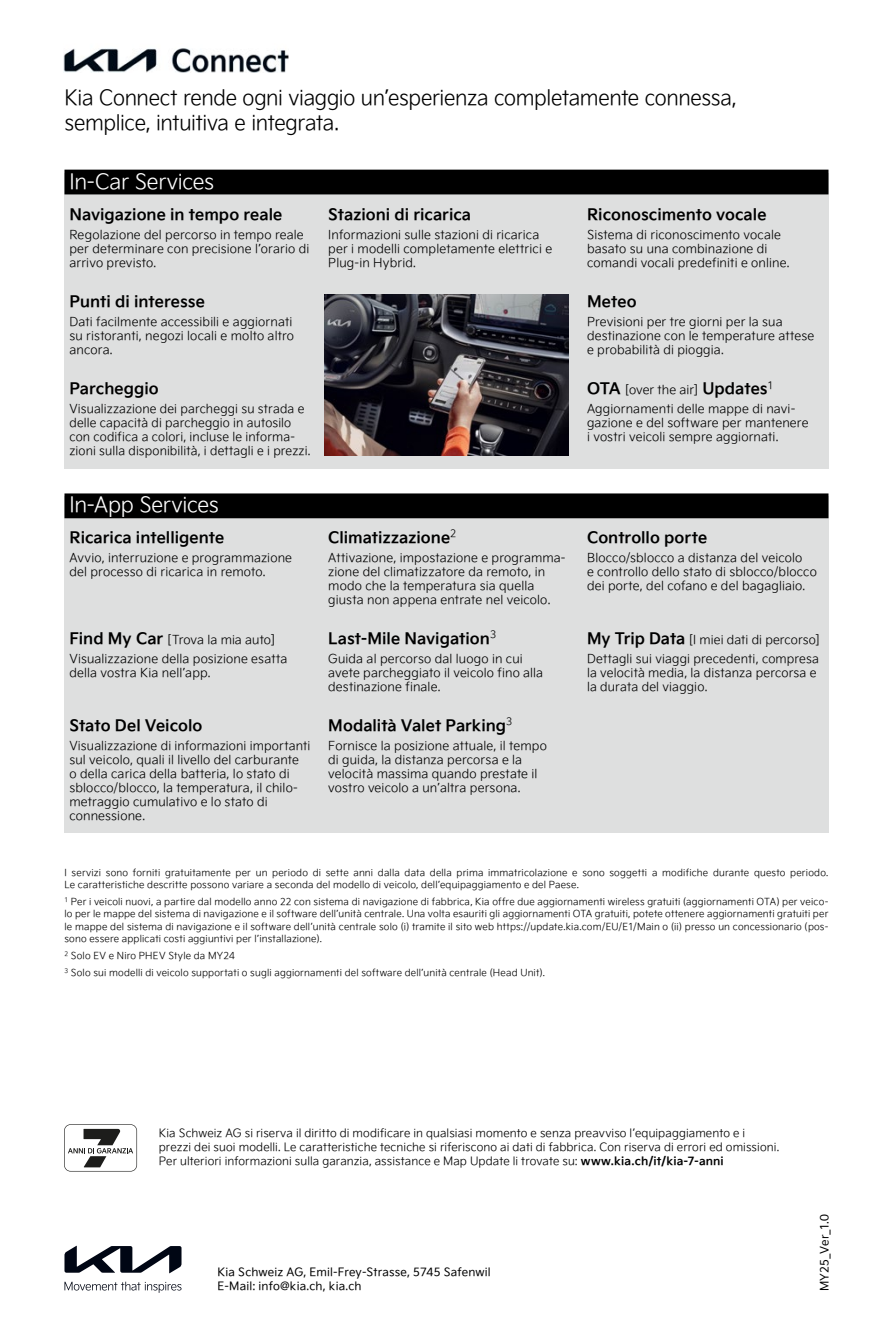
<style>
.page{position:relative;width:893px;height:1340px;background:#fff}
.page>*{position:absolute;margin:0;border:0;box-sizing:border-box;transform-origin:0 0}
.t1{font:21px/24.5px "Kia Signature Fix OTF Light";letter-spacing:-.015em;color:#000}
.t2{font:21px "Kia Signature Fix OTF Light";letter-spacing:-.015em;color:#fff}
.t3{font:15.75px "Kia Signature Fix OTF Bold";letter-spacing:.005em;color:#000}
.t4{font:12.25px/14px "Kia Signature Fix OTF Light";letter-spacing:.015em;color:#000}
.t5{font:11.38px/14px "Kia Signature Fix OTF Light";letter-spacing:.01em;color:#000}
.t6{font:11.38px/14px "Kia Signature Fix OTF Regular";letter-spacing:.015em;color:#000}
.t7{font:9.62px/12.2px "Kia Signature Fix OTF Light";letter-spacing:.02em;color:#000}
.s1{font-family:"Kia Signature Fix OTF Bold";font-size:15.75px}
.s2{font-family:"Kia Signature Fix OTF Bold"}
</style>
<div class="page">
<svg style="left:64px;top:1245px;width:117px;height:28px"></svg>
<svg style="left:64px;top:1281px;width:117px;height:11px"></svg>
<img style="left:64px;top:48px;width:224px;height:24px">
<div style="left:64px;top:174px;width:764px;height:295px;background:#dedfdf"></div>
<div style="left:64px;top:170px;width:764px;height:24px;background:#000"></div>
<div style="left:64px;top:496px;width:764px;height:337px;background:#dedfdf"></div>
<div style="left:64px;top:493px;width:764px;height:25px;background:#000"></div>
<img style="left:325px;top:295px;width:243px;height:160px">
<svg style="left:64px;top:1124px;width:73px;height:47px"></svg>
<h1 class="t1" style="left:64px;top:85px;width:674px">Kia Connect rende ogni viaggio un’esperienza completamente connessa, semplice, intuitiva e integrata.</h1>
<h1 class="t2" style="left:69px;top:167px;width:146px">In-Car Services</h1>
<p class="t3" style="left:69px;top:203px;width:214px">Navigazione in tempo reale</p>
<p class="t4" style="left:69px;top:228px;width:241px">Regolazione del percorso in tempo reale per determinare con precisione l’orario di arrivo previsto.</p>
<p class="t3" style="left:69px;top:290px;width:137px">Punti di interesse</p>
<p class="t4" style="left:69px;top:314px;width:226px">Dati facilmente accessibili e aggiornati su ristoranti, negozi locali e molto altro ancora.</p>
<p class="t3" style="left:69px;top:377px;width:91px">Parcheggio</p>
<p class="t4" style="left:69px;top:401px;width:243px">Visualizzazione dei parcheggi su strada e delle capacità di parcheggio in autosilo con codifica a colori, incluse le informa&shy;zioni sulla disponibilità, i dettagli e i prezzi.</p>
<h1 class="t2" style="left:69px;top:489px;width:151px">In-App Services</h1>
<p class="t3" style="left:69px;top:525px;width:156px">Ricarica intelligente</p>
<p class="t4" style="left:69px;top:550px;width:224px">Avvio, interruzione e programmazione del processo di ricarica in remoto.</p>
<p class="t4" style="left:69px;top:629px;width:220px;line-height:18.9px"><span class="s1">Find My Car</span> [Trova la mia auto]<br>Visualizzazione della posizione esatta</p>
<p class="t4" style="left:69px;top:665px;width:143px">della vostra Kia nell’app.</p>
<p class="t3" style="left:69px;top:713px;width:135px">Stato Del Veicolo</p>
<p class="t4" style="left:69px;top:738px;width:242px">Visualizzazione di informazioni importanti sul veicolo, quali il livello del carburante<br>o della carica della batteria, lo stato di sblocco/blocco, la temperatura, il chilo&shy;metraggio cumulativo e lo stato di connessione.</p>
<p class="t3" style="left:328px;top:203px;width:144px">Stazioni di ricarica</p>
<p class="t4" style="left:328px;top:228px;width:225px">Informazioni sulle stazioni di ricarica per i modelli completamente elettrici e<br>Plug-in Hybrid.</p>
<p class="t3" style="left:328px;top:525px;width:129px">Climatizzazione<sup>2</sup></p>
<p class="t4" style="left:328px;top:550px;width:239px">Attivazione, impostazione e programma&shy;zione del climatizzatore da remoto, in modo che la temperatura sia quella giusta non appena entrate nel veicolo.</p>
<p class="t3" style="left:328px;top:626px;width:169px">Last-Mile Navigation<sup>3</sup></p>
<p class="t4" style="left:328px;top:651px;width:216px">Guida al percorso dal luogo in cui avete parcheggiato il veicolo fino alla destinazione finale.</p>
<p class="t3" style="left:328px;top:713px;width:186px">Modalità Valet Parking<sup>3</sup></p>
<p class="t4" style="left:328px;top:738px;width:220px">Fornisce la posizione attuale, il tempo di guida, la distanza percorsa e la velocità massima quando prestate il vostro veicolo a un’altra persona.</p>
<p class="t3" style="left:587px;top:203px;width:181px">Riconoscimento vocale</p>
<p class="t4" style="left:587px;top:228px;width:204px">Sistema di riconoscimento vocale basato su una combinazione di comandi vocali predefiniti e online.</p>
<p class="t3" style="left:587px;top:290px;width:51px">Meteo</p>
<p class="t4" style="left:587px;top:314px;width:229px">Previsioni per tre giorni per la sua destinazione con le temperature attese e probabilità di pioggia.</p>
<p class="t4" style="left:587px;top:380px;width:209px;line-height:18.9px"><span class="s1">OTA</span> [over the air] <span class="s1">Updates</span><sup>1<br></sup>Aggiornamenti delle mappe di navi-</p>
<p class="t4" style="left:587px;top:415px;width:223px">gazione e del software per mantenere i vostri veicoli sempre aggiornati.</p>
<p class="t3" style="left:587px;top:525px;width:122px">Controllo porte</p>
<p class="t4" style="left:587px;top:550px;width:231px">Blocco/sblocco a distanza del veicolo<br>e controllo dello stato di sblocco/blocco dei porte, del cofano e del bagagliaio.</p>
<p class="t4" style="left:587px;top:629px;width:234px;line-height:18.9px"><span class="s1">My Trip Data</span> [I miei dati di percorso]<br>Dettagli sui viaggi precedenti, compresa</p>
<p class="t4" style="left:587px;top:665px;width:231px">la velocità media, la distanza percorsa e la durata del viaggio.</p>
<p class="t7" style="left:64px;top:865px;width:765px">I servizi sono forniti gratuitamente per un periodo di sette anni dalla data della prima immatricolazione e sono soggetti a modifiche durante questo periodo.<br>Le caratteristiche descritte possono variare a seconda del modello di veicolo, dell’equipaggiamento e del Paese.</p>
<p class="t7" style="left:64px;top:895px;width:765px;text-align:justify"><sup>1</sup> Per i veicoli nuovi, a partire dal modello anno 22 con sistema di navigazione di fabbrica, Kia offre due aggiornamenti wireless gratuiti (aggiornamenti OTA) per veico&shy;lo per le mappe del sistema di navigazione e il software dell’unità centrale. Una volta esauriti gli aggiornamenti OTA gratuiti, potete ottenere aggiornamenti gratuiti per le mappe del sistema di navigazione e il software dell’unità centrale solo (i) tramite il sito web https://update.kia.com/EU/E1/Main o (ii) presso un concessionario (pos&shy;sono essere applicati costi aggiuntivi per l’installazione).</p>
<p class="t7" style="left:64px;top:946px;width:482px;line-height:17.2px"><sup>2</sup> Solo EV e Niro PHEV Style da MY24<br><sup>3</sup> Solo sui modelli di veicolo supportati o sugli aggiornamenti del software dell’unità centrale (Head Unit).</p>
<p class="t5" style="left:159px;top:1125px;width:622px">Kia Schweiz AG si riserva il diritto di modificare in qualsiasi momento e senza preavviso l’equipaggiamento e i prezzi dei suoi modelli. Le caratteristiche tecniche si riferiscono ai dati di fabbrica. Con riserva di errori ed omissioni.<br>Per ulteriori informazioni sulla garanzia, assistance e Map Update li trovate su: <span class="s2">www.kia.ch/it/kia-7-anni</span></p>
<p class="t6" style="left:218px;top:1264px;width:275px">Kia Schweiz AG, Emil-Frey-Strasse, 5745 Safenwil<br>E-Mail: info@kia.ch, kia.ch</p>
<p class="t6" style="left:817px;top:1291px;width:79px;rotate:-90deg">MY25_Ver_1.0</p>
</div>
